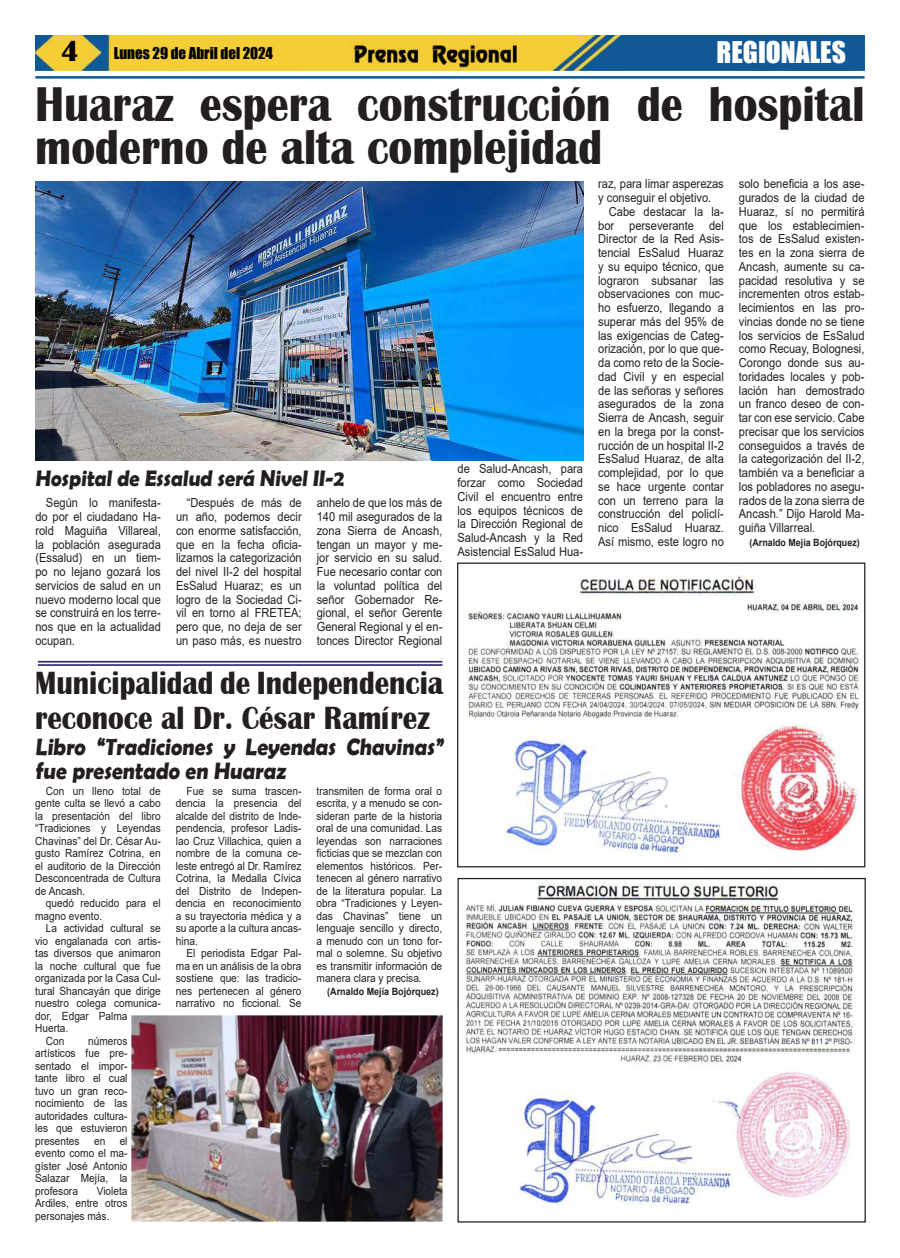
<style>
.page{position:relative;width:900px;height:1258px;background:#fff}
.page>*{position:absolute;margin:0;border:0;box-sizing:border-box;transform-origin:0 0}
.t1{font:700 50.25px/42.5px "Britannic";color:#231f20;scale:.88 1}
.t2{font:700 33.12px/35px "Britannic";color:#231f20;scale:.88 1}
.t3{font:27.5px "Impact";color:#fff}
.t4{font:700 23.75px/23.8px "Berlin Sans FB Demi";color:#231f20;scale:.91 1}
.t5{font:700 22.5px "Berlin Sans FB Demi";color:#231f20;scale:.91 1}
.t6{font:15px "Impact";color:#000}
.t7{font:12.5px/13.8px "Arial";color:#231f20;text-align:justify;scale:.89 1}
.t8{font:11.25px/12.5px "Arial";color:#231f20;text-align:justify;scale:.9 1}
.t9{font:700 10px "Arial";color:#231f20;scale:.89 1}
.t10{font:700 10px "Arial";color:#231f20;scale:.9 1}
.s1{font-family:"Britannic";font-weight:700;font-size:30px}
</style>
<div class="page">
<img style="left:35px;top:35px;width:830px;height:36px">
<hr style="left:35px;top:76px;width:830px;height:3px;background:#0f5998">
<img style="left:351px;top:41px;width:169px;height:27px">
<hr style="left:38px;top:661px;width:404px;height:1px;background:#2d2a72">
<hr style="left:38px;top:664px;width:404px;height:2px;background:#2d2a72">
<img style="left:35px;top:182px;width:548px;height:279px">
<img style="left:467px;top:575px;width:393px;height:278px">
<div style="left:457px;top:563px;width:408px;height:304px;border:1px solid #231f20"></div>
<img style="left:464px;top:883px;width:391px;height:327px">
<div style="left:458px;top:878px;width:408px;height:344px;border:1px solid #231f20"></div>
<img style="left:131px;top:1015px;width:311px;height:207px">
<p class="t6" style="left:61px;top:45px;width:214px"><span class="s1">4</span> Lunes 29 de Abril del 2024</p>
<h3 class="t3" style="left:717px;top:37px;width:131px">REGIONALES</h3>
<h1 class="t1" style="left:35px;top:87px;width:944px">Huaraz espera construcción de hospital moderno de alta complejidad</h1>
<h3 class="t5" style="left:35px;top:465px;width:344px">Hospital de Essalud será Nivel II-2</h3>
<p class="t7" style="left:35px;top:497px;width:143px;text-indent:11px">Según lo manifesta&shy;do por el ciudadano Ha&shy;rold Maguiña Villareal, la población asegurada (Essalud) en un tiem&shy;po no lejano gozará los servicios de salud en un nuevo moderno local que se construirá en los terre&shy;nos que en la actualidad ocupan.</p>
<p class="t7" style="left:176px;top:496px;width:143px;text-indent:11px">“Después de más de un año, podemos decir con enorme satisfacción, que en la fecha o昀椀cia&shy;lizamos la categorización del nivel II-2 del hospital EsSalud Huaraz; es un logro de la Sociedad Ci&shy;vil en torno al FRETEA; pero que, no deja de ser un paso más, es nuestro</p>
<p class="t7" style="left:317px;top:496px;width:143px">anhelo de que los más de 140 mil asegurados de la zona Sierra de Ancash, tengan un mayor y me&shy;jor servicio en su salud.<br>Fue necesario contar con la voluntad política del señor Gobernador Re&shy;gional, el señor Gerente General Regional y el en&shy;tonces Director Regional</p>
<h2 class="t2" style="left:35px;top:668px;width:465px">Municipalidad de Independencia reconoce al Dr. César Ramírez</h2>
<h3 class="t4" style="left:35px;top:737px;width:452px">Libro “Tradiciones y Leyendas Chavinas” fue presentado en Huaraz</h3>
<p class="t8" style="left:35px;top:786px;width:141px;text-indent:11px">Con un lleno total de gente culta se llevó a cabo la presentación del libro “Tradiciones y Leyendas Chavinas” del Dr. César Au&shy;gusto Ramírez Cotrina, en el auditorio de la Dirección Desconcentrada de Cultura de Ancash.</p>
<p class="t8" style="left:35px;top:898px;width:141px;text-indent:11px">quedó reducido para el magno evento.</p>
<p class="t8" style="left:46px;top:922px;width:129px">La actividad cultural se</p>
<p class="t8" style="left:35px;top:936px;width:141px">vio engalanada con artis-</p>
<p class="t8" style="left:35px;top:948px;width:141px">tas diversos que animaron</p>
<p class="t8" style="left:35px;top:960px;width:141px">la noche cultural que fue</p>
<p class="t8" style="left:35px;top:973px;width:141px">organizada por la Casa Cul-</p>
<p class="t8" style="left:35px;top:985px;width:141px">tural Shancayán que dirige</p>
<p class="t8" style="left:35px;top:998px;width:141px">nuestro colega comunica-</p>
<p class="t8" style="left:35px;top:1011px;width:104px">dor, Edgar Palma</p>
<p class="t8" style="left:35px;top:1022px;width:38px">Huerta.</p>
<p class="t8" style="left:46px;top:1036px;width:22px">Con</p>
<p class="t8" style="left:35px;top:1036px;width:104px;text-indent:53px">números artísticos fue pre&shy;sentado el impor&shy;tante libro el cual tuvo un gran reco&shy;nocimiento de las autoridades cultura&shy;les que estuvieron presentes</p>
<p class="t8" style="left:35px;top:1136px;width:104px;text-indent:84px">el evento como el ma&shy;gíster José Antonio Salazar Mejía, la profesora</p>
<p class="t8" style="left:94px;top:1136px;width:14px">en</p>
<p class="t8" style="left:35px;top:1185px;width:104px;text-indent:62px">Violeta Ardiles, entre otros personajes más.</p>
<p class="t8" style="left:176px;top:786px;width:141px;text-indent:11px">Fue se suma trascen&shy;dencia la presencia del alcalde del distrito de Inde&shy;pendencia, profesor Ladis&shy;lao Cruz Villachica, quien a nombre de la comuna ce&shy;leste entregó al Dr. Ramírez Cotrina, la Medalla Cívica del Distrito de Indepen&shy;dencia en reconocimiento a su trayectoria médica y a su aporte a la cultura ancas&shy;hina.</p>
<p class="t8" style="left:176px;top:948px;width:141px;text-indent:11px">El periodista Edgar Pal&shy;ma en un análisis de la obra sostiene que: las tradicio&shy;nes pertenecen al género narrativo no 昀椀ccional. Se</p>
<p class="t8" style="left:317px;top:786px;width:141px">transmiten de forma oral o escrita, y a menudo se con&shy;sideran parte de la historia oral de una comunidad. Las leyendas son narraciones昀椀cticias que se mezclan con elementos históricos. Per&shy;tenecen al género narrativo de la literatura popular. La obra “Tradiciones y Leyen&shy;das Chavinas” tiene un lenguaje sencillo y directo, a menudo con un tono for&shy;mal o solemne. Su objetivo es transmitir información de manera clara y precisa.</p>
<p class="t10" style="left:327px;top:988px;width:125px">(Arnaldo Mejía Bojórquez)</p>
<p class="t7" style="left:457px;top:462px;width:143px">de Salud-Ancash, para forzar como Sociedad Civil el encuentro entre los equipos técnicos de la Dirección Regional de Salud-Ancash y la Red Asistencial EsSalud Hua-</p>
<p class="t7" style="left:598px;top:178px;width:143px">raz, para limar asperezas y conseguir el objetivo.</p>
<p class="t7" style="left:598px;top:206px;width:143px;text-indent:11px">Cabe destacar la la&shy;bor perseverante del Director de la Red Asis&shy;tencial EsSalud Huaraz y su equipo técnico, que lograron subsanar las observaciones con muc&shy;ho esfuerzo, llegando a superar más del 95% de las exigencias de Categ&shy;orización, por lo que que&shy;da como reto de la Socie&shy;dad Civil y en especial de las señoras y señores asegurados de la zona Sierra de Ancash, seguir en la brega por la const&shy;rucción de un hospital II-2<br>EsSalud Huaraz, de alta complejidad, por lo que se hace urgente contar con un terreno para la construcción del policlí&shy;nico EsSalud Huaraz.<br>Así mismo, este logro no</p>
<p class="t7" style="left:739px;top:177px;width:143px">solo bene昀椀cia a los ase&shy;gurados de la ciudad de Huaraz, sí no permitirá que los establecimien&shy;tos de EsSalud existen&shy;tes en la zona sierra de Ancash, aumente su ca&shy;pacidad resolutiva y se incrementen otros estab&shy;lecimientos en las pro&shy;vincias donde no se tiene los servicios de EsSalud como Recuay, Bolognesi, Corongo donde sus au&shy;toridades locales y pob&shy;lación han demostrado un franco deseo de con&shy;tar con ese servicio. Cabe precisar que los servicios conseguidos a través de la categorización del II-2, también va a bene昀椀ciar a los pobladores no asegu&shy;rados de la zona sierra de Ancash.” Dijo Harold Ma&shy;guiña Villarreal.</p>
<p class="t9" style="left:750px;top:539px;width:125px">(Arnaldo Mejía Bojórquez)</p>
</div>
